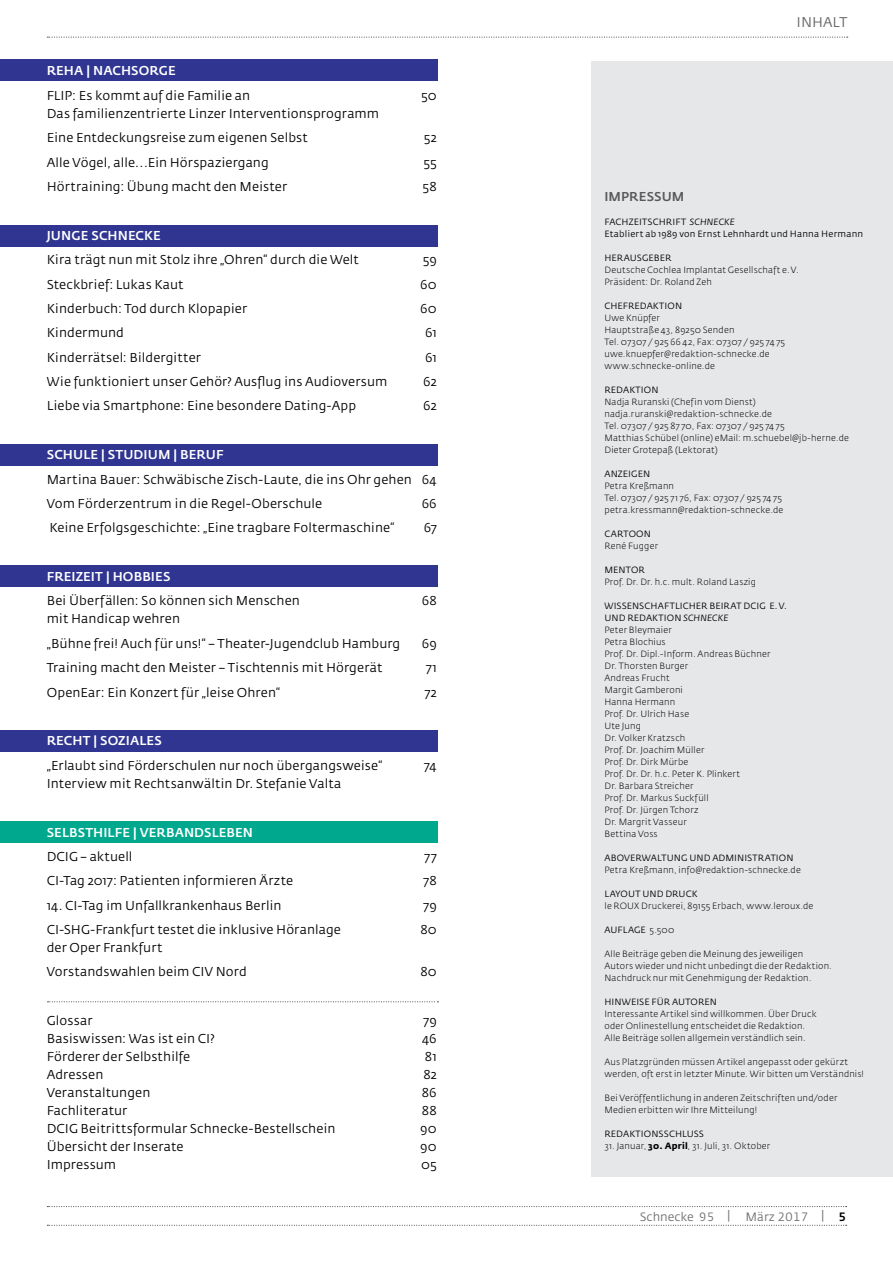
<style>
.page{position:relative;width:893px;height:1263px;background:#fff}
.page>*{position:absolute;margin:0;border:0;box-sizing:border-box;transform-origin:0 0}
.t1{font:13.95px "Fedra Sans";color:#636466}
.t2{font:12.75px/24.5px "Fedra Sans";letter-spacing:.01em;color:#000}
.t3{font:12.75px/24.5px "Fedra Sans Medium TF";letter-spacing:.005em;color:#fff}
.t4{font:12.75px "Fedra Sans Medium TF";letter-spacing:.005em;color:#58595b}
.t5{font:12px "Fedra Sans Book TF";color:#6d6e71}
.t6{font:9.75px/14.1px "Fedra Sans";color:#000}
.t7{font:300 9px/12px "Fedra Sans";letter-spacing:.025em;color:#000}
.t8{font:9px/12px "Fedra Sans";letter-spacing:.015em;color:#000}
.s1{font-family:"Fedra Sans Medium TF";color:#fff}
.s2{font-family:"Fedra Sans";color:#000}
.s3{font-style:italic}
.s4{font-weight:400}
.s5{font-weight:400;font-style:italic}
.s6{font-weight:300}
.s7{font-weight:700}
.s8{font-family:"Fedra Sans Medium TF";color:#000}
</style>
<div class="page">
<svg style="left:47px;top:37px;width:801px;height:1px"></svg>
<svg style="left:47px;top:1206px;width:800px;height:1px"></svg>
<svg style="left:47px;top:1225px;width:800px;height:1px"></svg>
<div style="left:0;top:225px;width:438px;height:21px;background:#2f3591"></div>
<div style="left:0;top:565px;width:438px;height:21px;background:#2f3591"></div>
<div style="left:0;top:730px;width:438px;height:21px;background:#2f3591"></div>
<div style="left:0;top:444px;width:438px;height:22px;background:#2f3591"></div>
<div style="left:0;top:821px;width:438px;height:21px;background:#00a88e"></div>
<div style="left:0;top:60px;width:438px;height:21px;background:#2f3591"></div>
<div style="left:591px;top:61px;width:302px;height:1116px;background:#e6e7e8"></div>
<svg style="left:48px;top:1001px;width:390px;height:1px"></svg>
<p class="t2" style="left:47px;top:59px;width:205px"><span class="s1">REHA | NACHSORGE<br></span>FLIP: Es kommt auf die Familie an</p>
<p class="t2" style="left:47px;top:102px;width:334px">Das familienzentrierte Linzer Interventionsprogramm<br>Eine Entdeckungsreise zum eigenen Selbst</p>
<p class="t2" style="left:421px;top:84px;width:17px">50</p>
<p class="t2" style="left:424px;top:126px;width:15px">52</p>
<p class="t2" style="left:47px;top:150px;width:224px">Alle Vögel, alle…Ein Hörspaziergang</p>
<p class="t2" style="left:423px;top:150px;width:15px">55</p>
<p class="t2" style="left:47px;top:175px;width:242px">Hörtraining: Übung macht den Meister</p>
<p class="t2" style="left:423px;top:175px;width:16px">58</p>
<p class="t2" style="left:47px;top:223px;width:314px"><span class="s1">JUNGE SCHNECKE<br></span>Kira trägt nun mit Stolz ihre „Ohren“ durch die Welt</p>
<p class="t2" style="left:423px;top:248px;width:16px">59</p>
<p class="t2" style="left:47px;top:272px;width:138px">Steckbrief: Lukas Kaut</p>
<p class="t2" style="left:420px;top:272px;width:18px">60</p>
<p class="t2" style="left:47px;top:297px;width:202px">Kinderbuch: Tod durch Klopapier</p>
<p class="t2" style="left:420px;top:297px;width:18px">60</p>
<p class="t2" style="left:47px;top:321px;width:79px">Kindermund</p>
<p class="t2" style="left:425px;top:321px;width:13px">61</p>
<p class="t2" style="left:47px;top:345px;width:156px">Kinderrätsel: Bildergitter</p>
<p class="t2" style="left:425px;top:345px;width:13px">61</p>
<p class="t2" style="left:47px;top:370px;width:342px">Wie funktioniert unser Gehör? Ausflug ins Audioversum</p>
<p class="t2" style="left:423px;top:370px;width:15px">62</p>
<p class="t2" style="left:47px;top:394px;width:311px">Liebe via Smartphone: Eine besondere Dating-App</p>
<p class="t2" style="left:423px;top:394px;width:15px">62</p>
<p class="t2" style="left:47px;top:443px;width:391px"><span class="s1">SCHULE | STUDIUM | BERUF<br></span>Martina Bauer: Schwäbische Zisch-Laute, die ins Ohr gehen 64<br>Vom Förderzentrum in die Regel-Oberschule</p>
<p class="t2" style="left:422px;top:492px;width:17px">66</p>
<p class="t2" style="left:49px;top:516px;width:346px">Keine Erfolgsgeschichte: „Eine tragbare Foltermaschine“</p>
<p class="t2" style="left:424px;top:516px;width:14px">67</p>
<p class="t2" style="left:47px;top:565px;width:255px"><span class="s1">FREIZEIT | HOBBIES<br></span>Bei Überfällen: So können sich Menschen</p>
<p class="t2" style="left:422px;top:589px;width:16px">68</p>
<p class="t2" style="left:47px;top:607px;width:355px">mit Handicap wehren<br>„Bühne frei! Auch für uns!“ – Theater-Jugendclub Hamburg</p>
<p class="t2" style="left:422px;top:631px;width:17px">69</p>
<p class="t2" style="left:47px;top:656px;width:337px">Training macht den Meister – Tischtennis mit Hörgerät</p>
<p class="t2" style="left:426px;top:656px;width:12px">71</p>
<p class="t2" style="left:47px;top:680px;width:235px">OpenEar: Ein Konzert für „leise Ohren“</p>
<p class="t2" style="left:425px;top:680px;width:14px">72</p>
<p class="t2" style="left:47px;top:729px;width:337px"><span class="s1">RECHT | SOZIALES<br></span>„Erlaubt sind Förderschulen nur noch übergangsweise“</p>
<p class="t2" style="left:424px;top:753px;width:14px">74</p>
<p class="t2" style="left:47px;top:771px;width:296px">Interview mit Rechtsanwältin Dr. Stefanie Valta</p>
<p class="t3" style="left:47px;top:820px;width:208px">SELBSTHILFE | VERBANDSLEBEN<br><span class="s2">DCIG – aktuell</span></p>
<p class="t2" style="left:425px;top:845px;width:14px">77</p>
<p class="t2" style="left:47px;top:869px;width:248px">CI-Tag 2017: Patienten informieren Ärzte</p>
<p class="t2" style="left:423px;top:869px;width:15px">78</p>
<p class="t2" style="left:47px;top:893px;width:236px">14. CI-Tag im Unfallkrankenhaus Berlin</p>
<p class="t2" style="left:423px;top:893px;width:15px">79</p>
<p class="t2" style="left:47px;top:918px;width:296px">CI-SHG-Frankfurt testet die inklusive Höranlage</p>
<p class="t2" style="left:420px;top:918px;width:18px">80</p>
<p class="t2" style="left:47px;top:936px;width:202px">der Oper Frankfurt<br>Vorstandswahlen beim CIV Nord</p>
<p class="t2" style="left:420px;top:960px;width:18px">80</p>
<p class="t2" style="left:47px;top:1009px;width:47px">Glossar</p>
<p class="t2" style="left:423px;top:1009px;width:15px">79</p>
<p class="t2" style="left:47px;top:1027px;width:170px">Basiswissen: Was ist ein CI?</p>
<p class="t2" style="left:422px;top:1027px;width:16px">46</p>
<p class="t2" style="left:47px;top:1045px;width:145px">Förderer der Selbsthilfe</p>
<p class="t2" style="left:425px;top:1045px;width:13px">81</p>
<p class="t2" style="left:47px;top:1063px;width:58px">Adressen</p>
<p class="t2" style="left:423px;top:1063px;width:15px">82</p>
<p class="t2" style="left:47px;top:1081px;width:105px">Veranstaltungen</p>
<p class="t2" style="left:422px;top:1081px;width:16px">86</p>
<p class="t2" style="left:47px;top:1099px;width:82px">Fachliteratur</p>
<p class="t2" style="left:422px;top:1099px;width:16px">88</p>
<p class="t2" style="left:47px;top:1117px;width:290px">DCIG Beitrittsformular Schnecke-Bestellschein</p>
<p class="t2" style="left:420px;top:1117px;width:18px">90</p>
<p class="t2" style="left:47px;top:1135px;width:138px">Übersicht der Inserate</p>
<p class="t2" style="left:420px;top:1135px;width:18px">90</p>
<p class="t2" style="left:47px;top:1153px;width:71px">Impressum</p>
<p class="t2" style="left:421px;top:1153px;width:17px">05</p>
<p class="t1" style="left:797px;top:14px;width:52px">INHALT</p>
<p class="t4" style="left:604px;top:189px;width:81px">IMPRESSUM</p>
<p class="t8" style="left:604px;top:216px;width:260px">FACHZEITSCHRIFT <span class="s3">SCHNECKE<br></span>Etabliert ab 1989 von Ernst Lehnhardt und Hanna Hermann</p>
<p class="t7" style="left:604px;top:252px;width:196px"><span class="s4">HERAUSGEBER<br></span>Deutsche Cochlea Implantat Gesellschaft e.V.<br>Präsident: Dr. Roland Zeh</p>
<p class="t7" style="left:604px;top:300px;width:182px"><span class="s4">CHEFREDAKTION<br></span>Uwe Knüpfer<br>Hauptstraße 43, 89250 Senden<br>Tel. 07307 / 925 66 42, Fax: 07307 / 925 74 75 uwe.knuepfer@redaktion-schnecke.de www.schnecke-online.de</p>
<p class="t7" style="left:604px;top:384px;width:246px"><span class="s4">REDAKTION<br></span>Nadja Ruranski (Chefin vom Dienst) nadja.ruranski@redaktion-schnecke.de<br>Tel. 07307 / 925 87 70, Fax: 07307 / 925 74 75<br>Matthias Schübel (online) eMail: m.schuebel@jb-herne.de Dieter Grotepaß (Lektorat)</p>
<p class="t7" style="left:604px;top:468px;width:180px"><span class="s4">ANZEIGEN<br></span>Petra Kreßmann<br>Tel. 07307 / 925 71 76, Fax: 07307 / 925 74 75 petra.kressmann@redaktion-schnecke.de</p>
<p class="t7" style="left:604px;top:528px;width:55px"><span class="s4">CARTOON<br></span>René Fugger</p>
<p class="t7" style="left:604px;top:564px;width:153px"><span class="s4">MENTOR<br></span>Prof. Dr. Dr. h.c. mult. Roland Laszig</p>
<p class="t7" style="left:604px;top:600px;width:184px"><span class="s4">WISSENSCHAFTLICHER BEIRAT DCIG E.V.<br>UND REDAKTION</span> <span class="s5">SCHNECKE<br></span>Peter Bleymaier<br>Petra Blochius<br>Prof. Dr. Dipl.-Inform. Andreas Büchner<br>Dr. Thorsten Burger<br>Andreas Frucht<br>Margit Gamberoni<br>Hanna Hermann<br>Prof. Dr. Ulrich Hase<br>Ute Jung<br>Dr. Volker Kratzsch<br>Prof. Dr. Joachim Müller<br>Prof. Dr. Dirk Mürbe<br>Prof. Dr. Dr. h.c. Peter K. Plinkert<br>Dr. Barbara Streicher<br>Prof. Dr. Markus Suckfüll<br>Prof. Dr. Jürgen Tchorz<br>Dr. Margrit Vasseur<br>Bettina Voss</p>
<p class="t7" style="left:604px;top:852px;width:198px"><span class="s4">ABOVERWALTUNG UND ADMINISTRATION<br></span>Petra Kreßmann, info@redaktion-schnecke.de</p>
<p class="t7" style="left:604px;top:888px;width:210px"><span class="s4">LAYOUT UND DRUCK<br></span>le ROUX Druckerei, 89155 Erbach, www.leroux.de</p>
<p class="t8" style="left:604px;top:924px;width:71px">AUFLAGE <span class="s6">5.500</span></p>
<p class="t7" style="left:604px;top:948px;width:229px">Alle Beiträge geben die Meinung des jeweiligen<br>Autors wieder und nicht unbedingt die der Redaktion.<br>Nachdruck nur mit Genehmigung der Redaktion.</p>
<p class="t7" style="left:604px;top:996px;width:214px"><span class="s4">HINWEISE FÜR AUTOREN<br></span>Interessante Artikel sind willkommen. Über Druck oder Onlinestellung entscheidet die Redaktion.<br>Alle Beiträge sollen allgemein verständlich sein.</p>
<p class="t7" style="left:604px;top:1056px;width:261px">Aus Platzgründen müssen Artikel angepasst oder gekürzt werden, oft erst in letzter Minute. Wir bitten um Verständnis!</p>
<p class="t7" style="left:604px;top:1092px;width:234px">Bei Veröffentlichung in anderen Zeitschriften und/oder<br>Medien erbitten wir Ihre Mitteilung!</p>
<p class="t8" style="left:604px;top:1128px;width:101px">REDAKTIONSSCHLUSS</p>
<p class="t7" style="left:604px;top:1140px;width:167px">31. Januar, <span class="s7">30. April</span>, 31. Juli, 31. Oktober</p>
<p class="t6" style="left:592px;top:1127px;width:111px">Weitere Fach- und<br>Erfahrungsartikel unter</p>
<p class="t5" style="left:640px;top:1210px;width:208px">Schnecke 95 | März 2017 | <span class="s8">5</span></p>
</div>
